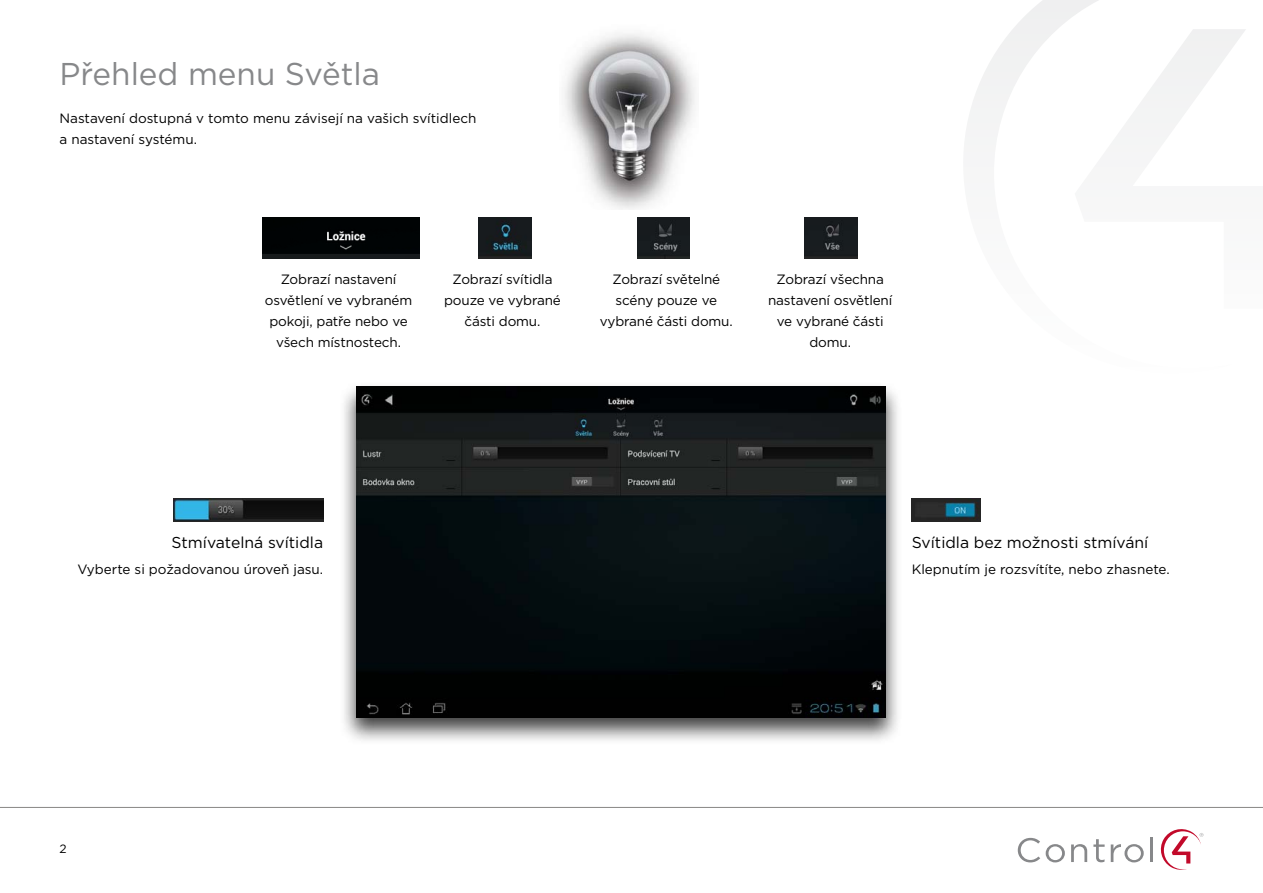
<style>
.page{position:relative;width:1263px;height:893px;background:#fff}
.page>*{position:absolute;margin:0;border:0;box-sizing:border-box;transform-origin:0 0}
.t1{font:31.5px "Gotham";color:#87888a}
.t2{font:15.75px "Gotham";color:#000}
.t3{font:13.5px/21px "Gotham";letter-spacing:-.01em;color:#000;text-align:center}
.t4{font:12px "Gotham";color:#000}
</style>
<div class="page">
<svg style="left:965px;top:0;width:281px;height:145px"></svg>
<svg style="left:1018px;top:838px;width:22px;height:24px"></svg>
<svg style="left:1046px;top:844px;width:19px;height:18px"></svg>
<svg style="left:1071px;top:844px;width:16px;height:18px"></svg>
<svg style="left:1093px;top:839px;width:11px;height:23px"></svg>
<svg style="left:1111px;top:844px;width:33px;height:18px"></svg>
<hr style="left:1150px;top:837px;width:3px;height:25px;background:#87888a">
<svg style="left:1160px;top:829px;width:43px;height:41px"></svg>
<hr style="left:0;top:807px;width:1263px;height:1px;background:#878684">
<div style="left:340px;top:381px;width:562px;height:364px;background:#000;opacity:.75"></div>
<img style="left:356px;top:387px;width:529px;height:331px">
<img style="left:564px;top:34px;width:131px;height:175px">
<img style="left:263px;top:217px;width:156px;height:42px">
<img style="left:479px;top:217px;width:52px;height:42px">
<img style="left:637px;top:217px;width:53px;height:42px">
<img style="left:805px;top:217px;width:52px;height:42px">
<img style="left:174px;top:499px;width:149px;height:22px">
<img style="left:912px;top:499px;width:68px;height:22px">
<h1 class="t1" style="left:60px;top:53px;width:322px">Přehled menu Světla</h1>
<p class="t3" style="left:60px;top:107px;width:418px;text-align:left">Nastavení dostupná v tomto menu závisejí na vašich svítidlech a nastavení systému.</p>
<p class="t3" style="left:265px;top:268px;width:149px">Zobrazí nastavení osvětlení ve vybraném pokoji, patře nebo ve všech místnostech.</p>
<p class="t3" style="left:444px;top:268px;width:118px">Zobrazí svítidla pouze ve vybrané části domu.</p>
<p class="t3" style="left:600px;top:268px;width:132px">Zobrazí světelné scény pouze ve vybrané části domu.</p>
<p class="t3" style="left:768px;top:268px;width:126px">Zobrazí všechna nastavení osvětlení ve vybrané části domu.</p>
<p class="t2" style="left:171px;top:533px;width:153px">Stmívatelná svítidla</p>
<p class="t3" style="left:77px;top:558px;width:245px">Vyberte si požadovanou úroveň jasu.</p>
<p class="t2" style="left:912px;top:533px;width:238px">Svítidla bez možnosti stmívání</p>
<p class="t3" style="left:912px;top:558px;width:257px">Klepnutím je rozsvítíte, nebo zhasnete.</p>
<p class="t4" style="left:60px;top:841px;width:9px">2</p>
</div>
